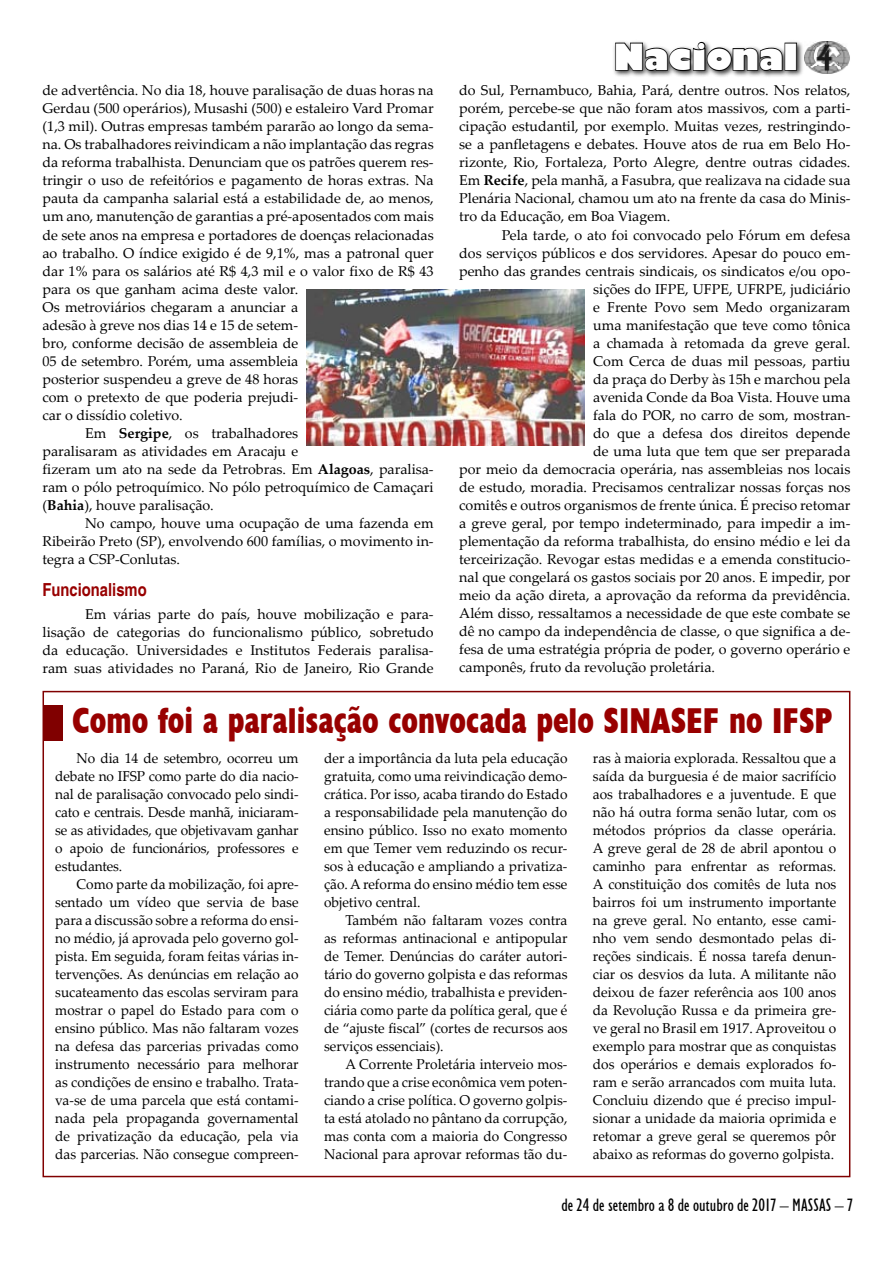
<style>
.page{position:relative;width:893px;height:1263px;background:#fff}
.page>*{position:absolute;margin:0;border:0;box-sizing:border-box;transform-origin:0 0}
.t1{font:700 condensed 36px "Humanist 521 BT Xtra";color:#980000;scale:.9 1}
.t2{font:800 36px "Humanist 521 BT";color:#fff}
.t3{font:condensed 18px "Humanist 521 BT";color:#000}
.t4{font:700 condensed 18px "Helvetica";color:#980000}
.t5{font:14.25px/18px "Palatino Linotype";color:#000;text-align:justify}
.t6{font:14.25px/18px "Palatino Linotype";color:#000;text-align:justify;scale:.96 1}
.s1{font-weight:700}
</style>
<div class="page">
<img style="left:805px;top:42px;width:45px;height:32px">
<div style="left:611px;top:39px;width:194px;height:40px;background:#000;opacity:.75"></div>
<svg style="left:614px;top:41px;width:169px;height:31px"></svg>
<div style="left:784px;top:43px;width:13px;height:28px;border:2px solid #000"></div>
<div style="left:43px;top:705px;width:20px;height:36px;background:#800000"></div>
<img style="left:307px;top:290px;width:278px;height:156px">
<h1 class="t2" style="left:614px;top:34px;width:186px">Nacional</h1>
<p class="t5" style="left:459px;top:81px;width:393px">do Sul, Pernambuco, Bahia, Pará, dentre outros. Nos relatos, porém, percebe-se que não foram atos massivos, com a parti&shy;cipação estudantil, por exemplo. Muitas vezes, restringindo&shy;se a panfletagens e debates. Houve atos de rua em Belo Ho&shy;rizonte, Rio, Fortaleza, Porto Alegre, dentre outras cidades.<br>Em <span class="s1">Recife</span>, pela manhã, a Fasubra, que realizava na cidade sua Plenária Nacional, chamou um ato na frente da casa do Minis&shy;tro da Educação, em Boa Viagem.</p>
<p class="t5" style="left:502px;top:225px;width:350px">Pela tarde, o ato foi convocado pelo Fórum em defesa</p>
<p class="t5" style="left:459px;top:243px;width:393px">dos serviços públicos e dos servidores. Apesar do pouco em-</p>
<p class="t5" style="left:459px;top:261px;width:393px">penho das grandes centrais sindicais, os sindicatos e/ou opo-</p>
<p class="t5" style="left:593px;top:279px;width:259px">sições do IFPE, UFPE, UFRPE, judiciário</p>
<p class="t5" style="left:593px;top:297px;width:259px">e Frente Povo sem Medo organizaram</p>
<p class="t5" style="left:593px;top:315px;width:259px">uma manifestação que teve como tônica</p>
<p class="t5" style="left:593px;top:333px;width:259px">a chamada à retomada da greve geral.</p>
<p class="t5" style="left:593px;top:351px;width:259px">Com Cerca de duas mil pessoas, partiu</p>
<p class="t5" style="left:593px;top:369px;width:259px">da praça do Derby às 15h e marchou pela</p>
<p class="t5" style="left:593px;top:387px;width:259px">avenida Conde da Boa Vista. Houve uma</p>
<p class="t5" style="left:593px;top:405px;width:259px">fala do POR, no carro de som, mostran-</p>
<p class="t5" style="left:593px;top:423px;width:259px">do que a defesa dos direitos depende</p>
<p class="t5" style="left:593px;top:441px;width:259px">de uma luta que tem que ser preparada</p>
<p class="t5" style="left:459px;top:459px;width:393px">por meio da democracia operária, nas assembleias nos locais</p>
<p class="t5" style="left:459px;top:477px;width:393px">de estudo, moradia. Precisamos centralizar nossas forças nos</p>
<p class="t5" style="left:459px;top:495px;width:393px">comitês e outros organismos de frente única. É preciso retomar</p>
<p class="t5" style="left:459px;top:513px;width:393px">a greve geral, por tempo indeterminado, para impedir a im-</p>
<p class="t5" style="left:459px;top:531px;width:393px">plementação da reforma trabalhista, do ensino médio e lei da</p>
<p class="t5" style="left:459px;top:549px;width:393px">terceirização. Revogar estas medidas e a emenda constitucio-</p>
<p class="t5" style="left:459px;top:567px;width:393px">nal que congelará os gastos sociais por 20 anos. E impedir, por</p>
<p class="t5" style="left:459px;top:585px;width:393px">meio da ação direta, a aprovação da reforma da previdência.</p>
<p class="t5" style="left:459px;top:603px;width:393px">Além disso, ressaltamos a necessidade de que este combate se</p>
<p class="t5" style="left:459px;top:621px;width:393px">dê no campo da independência de classe, o que significa a de-</p>
<p class="t5" style="left:459px;top:639px;width:393px">fesa de uma estratégia própria de poder, o governo operário e</p>
<p class="t5" style="left:459px;top:657px;width:257px">camponês, fruto da revolução proletária.</p>
<h1 class="t1" style="left:72px;top:699px;width:846px">Como foi a paralisação convocada pelo SINASEF no IFSP</h1>
<p class="t6" style="left:55px;top:749px;width:255px;text-indent:21px">No dia 14 de setembro, ocorreu um debate no IFSP como parte do dia nacio&shy;nal de paralisação convocado pelo sindi&shy;cato e centrais. Desde manhã, iniciaram&shy;se as atividades, que objetivavam ganhar o apoio de funcionários, professores e estudantes.</p>
<p class="t6" style="left:55px;top:875px;width:255px;text-indent:21px">Como parte da mobilização, foi apre&shy;sentado um vídeo que servia de base para a discussão sobre a reforma do ensi&shy;no médio, já aprovada pelo governo gol&shy;pista. Em seguida, foram feitas várias in&shy;tervenções. As denúncias em relação ao sucateamento das escolas serviram para mostrar o papel do Estado para com o ensino público. Mas não faltaram vozes na defesa das parcerias privadas como instrumento necessário para melhorar as condições de ensino e trabalho. Trata&shy;va-se de uma parcela que está contami&shy;nada pela propaganda governamental de privatização da educação, pela via das parcerias. Não consegue compreen-</p>
<p class="t5" style="left:43px;top:81px;width:393px">de advertência. No dia 18, houve paralisação de duas horas na</p>
<p class="t5" style="left:43px;top:99px;width:393px">Gerdau (500 operários), Musashi (500) e estaleiro Vard Promar</p>
<p class="t5" style="left:43px;top:117px;width:393px">(1,3 mil). Outras empresas também pararão ao longo da sema-</p>
<p class="t5" style="left:43px;top:135px;width:393px">na. Os trabalhadores reivindicam a não implantação das regras</p>
<p class="t5" style="left:43px;top:153px;width:393px">da reforma trabalhista. Denunciam que os patrões querem res-</p>
<p class="t5" style="left:43px;top:171px;width:393px">tringir o uso de refeitórios e pagamento de horas extras. Na</p>
<p class="t5" style="left:43px;top:189px;width:393px">pauta da campanha salarial está a estabilidade de, ao menos,</p>
<p class="t5" style="left:43px;top:207px;width:393px">um ano, manutenção de garantias a pré-aposentados com mais</p>
<p class="t5" style="left:43px;top:225px;width:393px">de sete anos na empresa e portadores de doenças relacionadas</p>
<p class="t5" style="left:43px;top:243px;width:393px">ao trabalho. O índice exigido é de 9,1%, mas a patronal quer</p>
<p class="t5" style="left:43px;top:261px;width:393px">dar 1% para os salários até R$ 4,3 mil e o valor fixo de R$ 43</p>
<p class="t5" style="left:43px;top:279px;width:257px">para os que ganham acima deste valor.</p>
<p class="t5" style="left:43px;top:297px;width:257px">Os metroviários chegaram a anunciar a</p>
<p class="t5" style="left:43px;top:315px;width:257px">adesão à greve nos dias 14 e 15 de setem-</p>
<p class="t5" style="left:43px;top:333px;width:257px">bro, conforme decisão de assembleia de</p>
<p class="t5" style="left:43px;top:351px;width:257px">05 de setembro. Porém, uma assembleia</p>
<p class="t5" style="left:43px;top:369px;width:257px">posterior suspendeu a greve de 48 horas</p>
<p class="t5" style="left:43px;top:387px;width:257px">com o pretexto de que poderia prejudi-</p>
<p class="t5" style="left:43px;top:405px;width:142px">car o dissídio coletivo.</p>
<p class="t5" style="left:85px;top:423px;width:215px">Em <span class="s1">Sergipe</span>, os trabalhadores</p>
<p class="t5" style="left:43px;top:441px;width:257px">paralisaram as atividades em Aracaju e</p>
<p class="t5" style="left:43px;top:459px;width:393px">fizeram um ato na sede da Petrobras. Em <span class="s1">Alagoas</span>, paralisa-</p>
<p class="t5" style="left:43px;top:477px;width:393px">ram o pólo petroquímico. No pólo petroquímico de Camaçari</p>
<p class="t5" style="left:43px;top:495px;width:173px">(<span class="s1">Bahia</span>), houve paralisação.</p>
<p class="t5" style="left:85px;top:513px;width:350px">No campo, houve uma ocupação de uma fazenda em</p>
<p class="t5" style="left:43px;top:531px;width:393px">Ribeirão Preto (SP), envolvendo 600 famílias, o movimento in-</p>
<p class="t5" style="left:43px;top:549px;width:139px">tegra a CSP-Conlutas.</p>
<p class="t4" style="left:43px;top:579px;width:106px">Funcionalismo</p>
<p class="t5" style="left:43px;top:605px;width:393px;text-indent:43px">Em várias parte do país, houve mobilização e para&shy;lisação de categorias do funcionalismo público, sobretudo da educação. Universidades e Institutos Federais paralisa&shy;ram suas atividades no Paraná, Rio de Janeiro, Rio Grande</p>
<p class="t6" style="left:593px;top:749px;width:255px">ras à maioria explorada. Ressaltou que a saída da burguesia é de maior sacrifício aos trabalhadores e a juventude. E que não há outra forma senão lutar, com os métodos próprios da classe operária.<br>A greve geral de 28 de abril apontou o caminho para enfrentar as reformas.<br>A constituição dos comitês de luta nos bairros foi um instrumento importante na greve geral. No entanto, esse cami&shy;nho vem sendo desmontado pelas di&shy;reções sindicais. É nossa tarefa denun&shy;ciar os desvios da luta. A militante não deixou de fazer referência aos 100 anos da Revolução Russa e da primeira gre&shy;ve geral no Brasil em 1917. Aproveitou o exemplo para mostrar que as conquistas dos operários e demais explorados fo&shy;ram e serão arrancados com muita luta.<br>Concluiu dizendo que é preciso impul&shy;sionar a unidade da maioria oprimida e retomar a greve geral se queremos pôr abaixo as reformas do governo golpista.</p>
<p class="t6" style="left:324px;top:749px;width:255px">der a importância da luta pela educação gratuita, como uma reivindicação demo&shy;crática. Por isso, acaba tirando do Estado a responsabilidade pela manutenção do ensino público. Isso no exato momento em que Temer vem reduzindo os recur&shy;sos à educação e ampliando a privatiza&shy;ção. A reforma do ensino médio tem esse objetivo central.</p>
<p class="t6" style="left:324px;top:911px;width:255px;text-indent:21px">Também não faltaram vozes contra as reformas antinacional e antipopular de Temer. Denúncias do caráter autori&shy;tário do governo golpista e das reformas do ensino médio, trabalhista e previden&shy;ciária como parte da política geral, que é de “ajuste fiscal” (cortes de recursos aos serviços essenciais).</p>
<p class="t6" style="left:324px;top:1055px;width:255px;text-indent:21px">A Corrente Proletária interveio mos&shy;trando que a crise econômica vem poten&shy;ciando a crise política. O governo golpis&shy;ta está atolado no pântano da corrupção, mas conta com a maioria do Congresso Nacional para aprovar reformas tão du-</p>
<p class="t3" style="left:561px;top:1194px;width:284px">de 24 de setembro a 8 de outubro de 2017 – MASSAS –</p>
</div>
